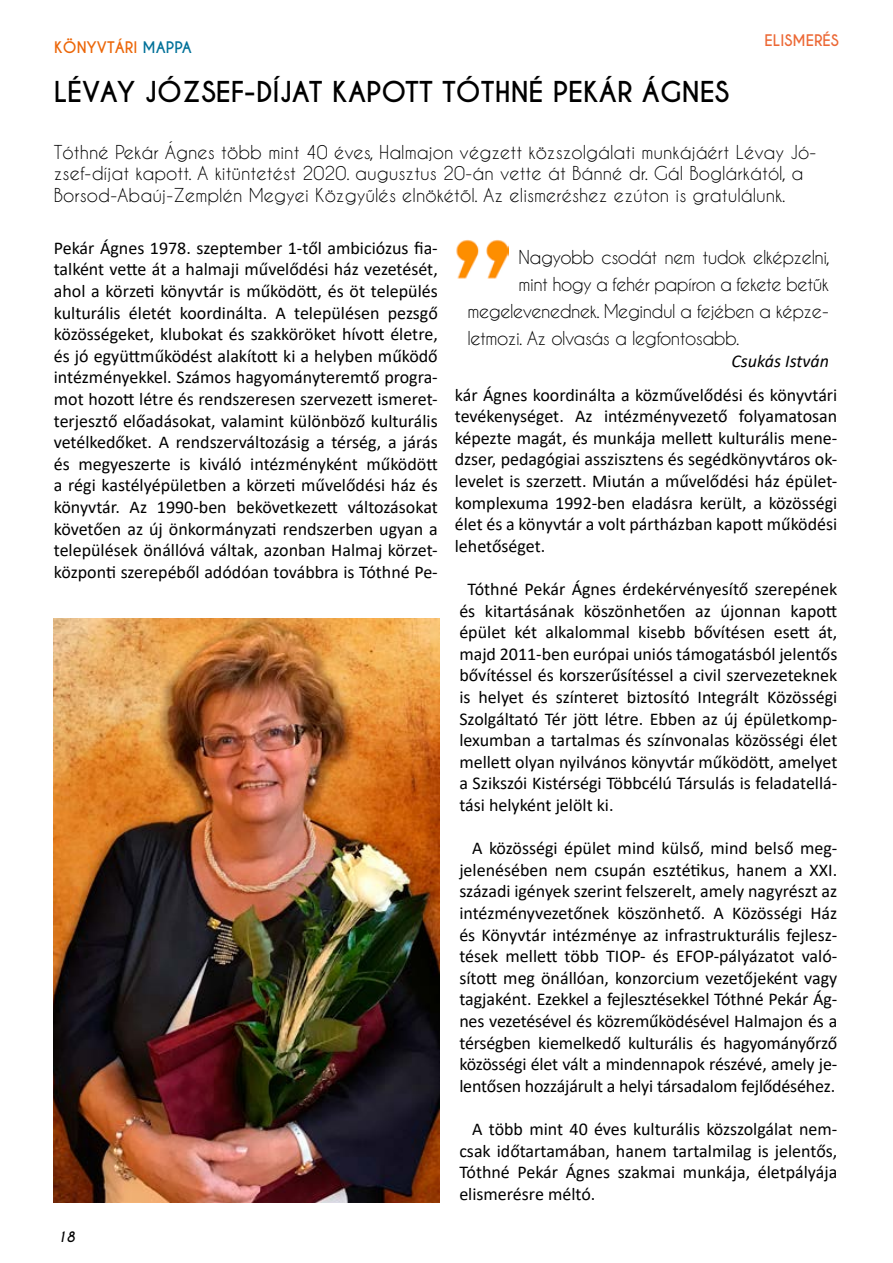
<style>
.page{position:relative;width:893px;height:1263px;background:#fff}
.page>*{position:absolute;margin:0;border:0;box-sizing:border-box;transform-origin:0 0}
.t1{font:700 27px "Caviar Dreams";color:#000}
.t2{font:18px/21.6px "Calibri";color:#000;text-align:justify}
.t3{font:18px/21.6px "Caviar Dreams";color:#000}
.t4{font:18px "Caviar Dreams";letter-spacing:-.03em;color:#000}
.t5{font:italic 18px "Calibri";color:#000}
.t6{font:700 15px "Caviar Dreams";color:#ec6608}
.t7{font:700 15px "Caviar Dreams";color:#ec6835}
.t8{font:italic 700 13.5px "Caviar Dreams";color:#000}
.s1{color:#007199}
</style>
<div class="page">
<img style="left:456px;top:240px;width:53px;height:39px">
<img style="left:54px;top:618px;width:385px;height:584px">
<p class="t6" style="left:54px;top:38px;width:139px">Könyvtári <span class="s1">Mappa</span></p>
<h1 class="t1" style="left:54px;top:75px;width:677px">Lévay József-díjat kapott Tóthné Pekár Ágnes</h1>
<p class="t7" style="left:764px;top:31px;width:10px">ELISMERÉS</p>
<p class="t3" style="left:54px;top:141px;width:764px">Tóthné Pekár Ágnes több mint 40 éves, Halmajon végzett közszolgálati munkájáért Lévay Jó&shy;zsef-díjat kapott. A kitüntetést 2020. augusztus 20-án vette át Bánné dr. Gál Boglárkától, a<br>Borsod-Abaúj-Zemplén Megyei Közgyűlés elnökétől. Az elismeréshez ezúton is gratulálunk.</p>
<p class="t2" style="left:54px;top:237px;width:385px">Pekár Ágnes 1978. szeptember 1-től ambiciózus fia&shy;talként vette át a halmaji művelődési ház vezetését, ahol a körzeti könyvtár is működött, és öt település kulturális életét koordinálta. A településen pezsgő közösségeket, klubokat és szakköröket hívott életre, és jó együttműködést alakított ki a helyben működő intézményekkel. Számos hagyományteremtő progra&shy;mot hozott létre és rendszeresen szervezett ismeret&shy;terjesztő előadásokat, valamint különböző kulturális vetélkedőket. A rendszerváltozásig a térség, a járás és megyeszerte is kiváló intézményként működött a régi kastélyépületben a körzeti művelődési ház és könyvtár. Az 1990-ben bekövetkezett változásokat követően az új önkormányzati rendszerben ugyan a települések önállóvá váltak, azonban Halmaj körzet&shy;központi szerepéből adódóan továbbra is Tóthné Pe-</p>
<p class="t8" style="left:57px;top:1228px;width:19px">18</p>
<p class="t4" style="left:519px;top:246px;width:313px">Nagyobb csodát nem tudok elképzelni,</p>
<p class="t4" style="left:519px;top:273px;width:312px">mint hogy a fehér papíron a fekete betűk</p>
<p class="t4" style="left:468px;top:300px;width:363px">megelevenednek. Megindul a fejében a képze-</p>
<p class="t4" style="left:468px;top:327px;width:273px">letmozi. Az olvasás a legfontosabb.</p>
<p class="t5" style="left:731px;top:348px;width:99px">Csukás István</p>
<p class="t2" style="left:455px;top:383px;width:384px">kár Ágnes koordinálta a közművelődési és könyvtári tevékenységet. Az intézményvezető folyamatosan képezte magát, és munkája mellett kulturális mene&shy;dzser, pedagógiai asszisztens és segédkönyvtáros ok&shy;levelet is szerzett. Miután a művelődési ház épület&shy;komplexuma 1992-ben eladásra került, a közösségi élet és a könyvtár a volt pártházban kapott működési lehetőséget.</p>
<p class="t2" style="left:459px;top:578px;width:380px;text-indent:8px">Tóthné Pekár Ágnes érdekérvényesítő szerepének és kitartásának köszönhetően az újonnan kapott épület két alkalommal kisebb bővítésen esett át, majd 2011-ben európai uniós támogatásból jelentős bővítéssel és korszerűsítéssel a civil szervezeteknek is helyet és színteret biztosító Integrált Közösségi Szolgáltató Tér jött létre. Ebben az új épületkomp&shy;lexumban a tartalmas és színvonalas közösségi élet mellett olyan nyilvános könyvtár működött, amelyet a Szikszói Kistérségi Többcélú Társulás is feladatellá&shy;tási helyként jelölt ki.</p>
<p class="t2" style="left:459px;top:837px;width:380px;text-indent:13px">A közösségi épület mind külső, mind belső meg&shy;jelenésében nem csupán esztétikus, hanem a XXI. századi igények szerint felszerelt, amely nagyrészt az intézményvezetőnek köszönhető. A Közösségi Ház és Könyvtár intézménye az infrastrukturális fejlesz&shy;tések mellett több TIOP- és EFOP-pályázatot való&shy;sított meg önállóan, konzorcium vezetőjeként vagy tagjaként. Ezekkel a fejlesztésekkel Tóthné Pekár Ág&shy;nes vezetésével és közreműködésével Halmajon és a térségben kiemelkedő kulturális és hagyományőrző közösségi élet vált a mindennapok részévé, amely je&shy;lentősen hozzájárult a helyi társadalom fejlődéséhez.</p>
<p class="t2" style="left:459px;top:1118px;width:380px;text-indent:13px">A több mint 40 éves kulturális közszolgálat nem&shy;csak időtartamában, hanem tartalmilag is jelentős, Tóthné Pekár Ágnes szakmai munkája, életpályája elismerésre méltó.</p>
</div>
